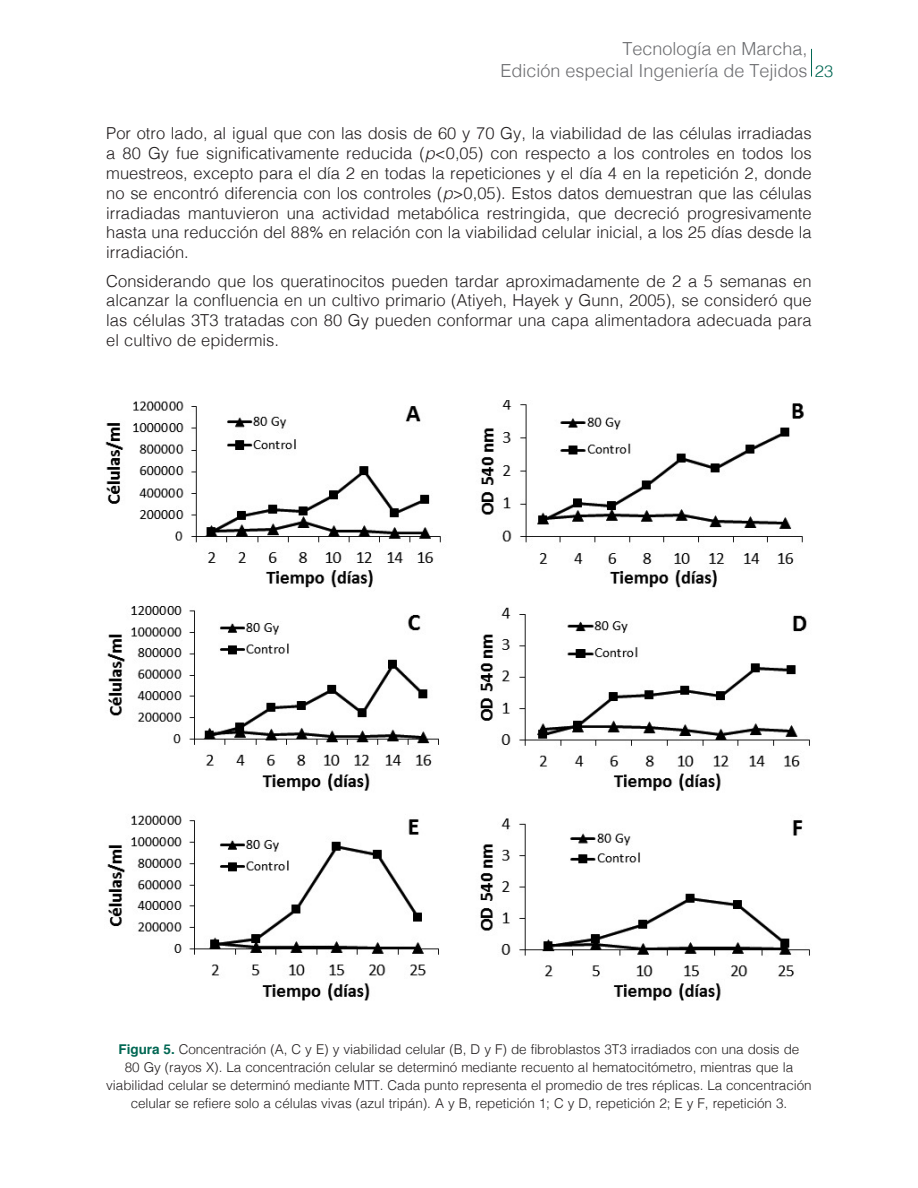
<style>
.page{position:relative;width:918px;height:1188px;background:#fff}
.page>*{position:absolute;margin:0;border:0;box-sizing:border-box;transform-origin:0 0}
.t1{font:300 18px/21.6px "Helvetica";color:#6c6d70}
._6texto{font:300 16.5px/19.8px "Helvetica";color:#231f20;text-align:justify}
._9tituloscuadros{font:300 13.5px/18px "Helvetica";letter-spacing:-.005em;color:#231f20;text-align:center}
.s1{font-size:16.5px;color:#006753}
.s2{font-style:italic}
.s3{font-weight:700;color:#006753}
</style>
<div class="page">
<svg style="left:811px;top:49px;width:1px;height:28px"></svg>
<img style="left:105px;top:400px;width:705px;height:601px">
<p class="t1" style="left:500px;top:36px;width:334px;text-indent:122px">Tecnología en Marcha,<br>Edición especial Ingeniería de Tejidos <span class="s1">23</span></p>
<p class="_6texto" style="left:106px;top:122px;width:707px">Por otro lado, al igual que con las dosis de 60 y 70 Gy, la viabilidad de las células irradiadas a 80 Gy fue significativamente reducida (<span class="s2">p</span>&lt;0,05) con respecto a los controles en todos los muestreos, excepto para el día 2 en todas la repeticiones y el día 4 en la repetición 2, donde no se encontró diferencia con los controles (<span class="s2">p</span>&gt;0,05). Estos datos demuestran que las células irradiadas mantuvieron una actividad metabólica restringida, que decreció progresivamente hasta una reducción del 88% en relación con la viabilidad celular inicial, a los 25 días desde la irradiación.</p>
<p class="_6texto" style="left:106px;top:270px;width:707px">Considerando que los queratinocitos pueden tardar aproximadamente de 2 a 5 semanas en alcanzar la confluencia en un cultivo primario (Atiyeh, Hayek y Gunn, 2005), se consideró que las células 3T3 tratadas con 80 Gy pueden conformar una capa alimentadora adecuada para el cultivo de epidermis.</p>
<p class="_9tituloscuadros" style="left:106px;top:1039px;width:707px"><span class="s3">Figura 5.</span> Concentración (A, C y E) y viabilidad celular (B, D y F) de fibroblastos 3T3 irradiados con una dosis de<br>80 Gy (rayos X). La concentración celular se determinó mediante recuento al hematocitómetro, mientras que la viabilidad celular se determinó mediante MTT. Cada punto representa el promedio de tres réplicas. La concentración celular se refiere solo a células vivas (azul tripán). A y B, repetición 1; C y D, repetición 2; E y F, repetición 3.</p>
</div>
